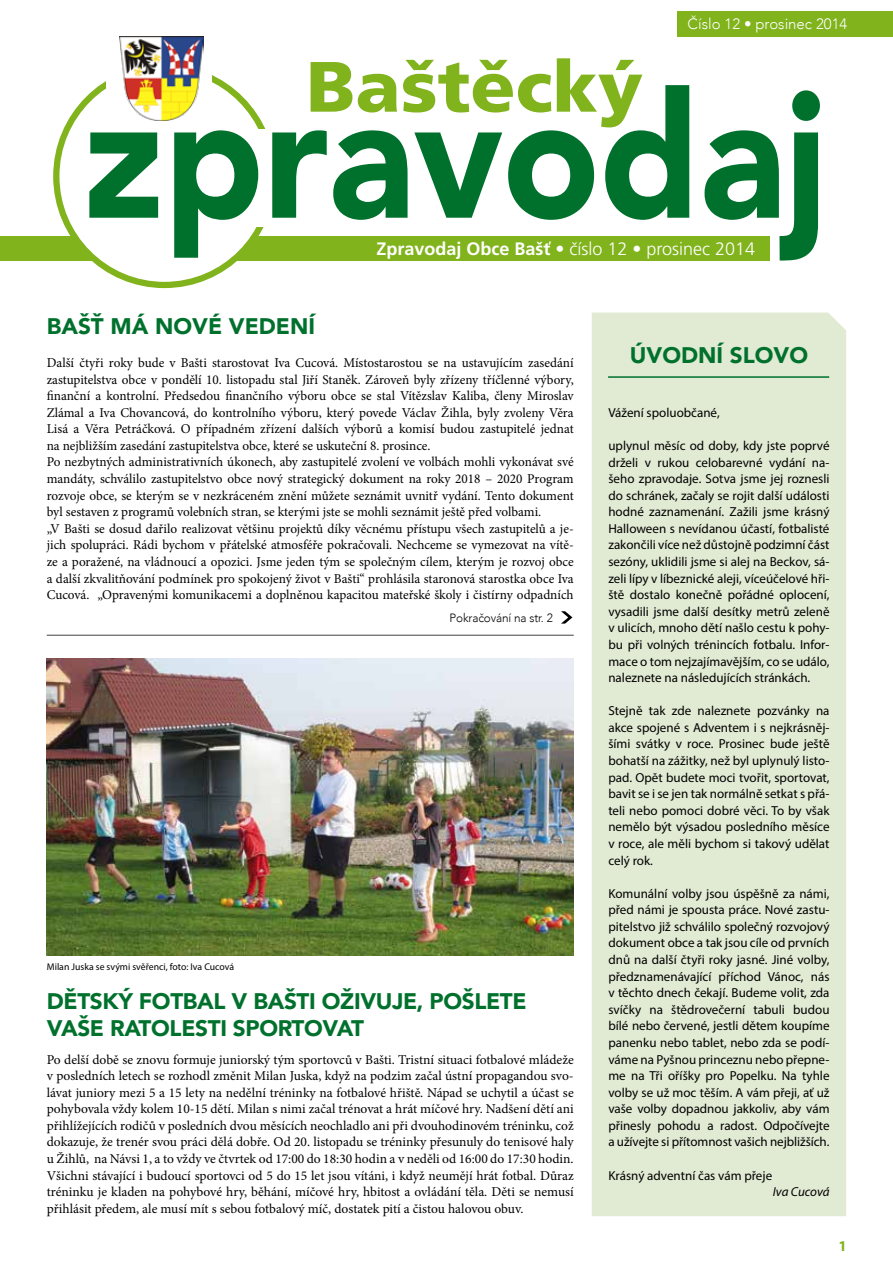
<style>
.page{position:relative;width:893px;height:1263px;background:#fff}
.page>*{position:absolute;margin:0;border:0;box-sizing:border-box;transform-origin:0 0}
.t1{font:900 71.1px "Frutiger CE";color:#81b31c;scale:1.04 1}
.t2{font:900 22.5px/27px "Avenir";letter-spacing:-.015em;color:#00712d}
.t3{font:300 18px "Frutiger CE";color:#fff}
.t4{font:300 15px "Avenir";color:#fff}
.t5{font:700 15px "Myriad Pro";color:#81b31c}
.t6{font:13.5px/16.6px "Minion Pro";color:#000}
.t7{font:13.05px/16.6px "Myriad Pro";color:#000;text-align:justify}
.t8{font:italic 13.05px "Myriad Pro";letter-spacing:-.005em;color:#000}
.t9{font:300 12px "Avenir";letter-spacing:-.01em;color:#000}
.t10{font:9.75px "Myriad Pro";color:#000}
.s1{font-weight:700}
</style>
<div class="page">
<div style="left:677px;top:11px;width:216px;height:25px;background:#81b31c"></div>
<div style="left:592px;top:313px;width:254px;height:903px;background:#e1ead3"></div>
<div style="left:0;top:236px;width:770px;height:24px;background:#81b31c"></div>
<svg style="left:56px;top:67px;width:217px;height:218px"></svg>
<div style="left:107px;top:37px;width:105px;height:83px;background:#fff"></div>
<img style="left:120px;top:37px;width:83px;height:48px">
<svg style="left:89px;top:85px;width:731px;height:176px"></svg>
<hr style="left:47px;top:635px;width:527px;height:1px;background:#4b4b4d">
<hr style="left:608px;top:376px;width:221px;height:2px;background:#00712d">
<svg style="left:561px;top:611px;width:11px;height:13px"></svg>
<img style="left:47px;top:658px;width:527px;height:297px">
<h1 class="t1" style="left:306px;top:46px;width:325px">Baštěcký</h1>
<p class="t4" style="left:688px;top:15px;width:161px">Číslo 12 • prosinec 2014</p>
<h3 class="t3" style="left:376px;top:238px;width:380px"><span class="s1">Zpravodaj Obce Bašť</span> • číslo 12 • prosinec 2014</h3>
<h2 class="t2" style="left:47px;top:312px;width:270px">BAŠŤ MÁ NOVÉ VEDENÍ</h2>
<p class="t6" style="left:47px;top:354px;width:528px">Další čtyři roky bude v Bašti starostovat Iva Cucová. Místostarostou se na ustavujícím zasedání zastupitelstva obce v pondělí 10. listopadu stal Jiří Staněk. Zároveň byly zřízeny tříčlenné výbory, finanční a kontrolní. Předsedou finančního výboru obce se stal Vítězslav Kaliba, členy Miroslav Zlámal a Iva Chovancová, do kontrolního výboru, který povede Václav Žihla, byly zvoleny Věra Lisá a Věra Petráčková. O případném zřízení dalších výborů a komisí budou zastupitelé jednat na nejbližším zasedání zastupitelstva obce, které se uskuteční 8. prosince.<br>Po nezbytných administrativních úkonech, aby zastupitelé zvolení ve volbách mohli vykonávat své mandáty, schválilo zastupitelstvo obce nový strategický dokument na roky 2018 – 2020 Program rozvoje obce, se kterým se v nezkráceném znění můžete seznámit uvnitř vydání. Tento dokument byl sestaven z programů volebních stran, se kterými jste se mohli seznámit ještě před volbami.<br>„V Bašti se dosud dařilo realizovat většinu projektů díky věcnému přístupu všech zastupitelů a je&shy;jich spolupráci. Rádi bychom v přátelské atmosféře pokračovali. Nechceme se vymezovat na vítě&shy;ze a poražené, na vládnoucí a opozici. Jsme jeden tým se společným cílem, kterým je rozvoj obce a další zkvalitňování podmínek pro spokojený život v Bašti“ prohlásila staronová starostka obce Iva Cucová. „Opravenými komunikacemi a doplněnou kapacitou mateřské školy i čistírny odpadních</p>
<p class="t9" style="left:449px;top:611px;width:105px">Pokračování na str. 2</p>
<p class="t10" style="left:47px;top:960px;width:189px">Milan Juska se svými svěřenci, foto: Iva Cucová</p>
<h2 class="t2" style="left:47px;top:987px;width:481px">DĚTSKÝ FOTBAL V BAŠTI OŽIVUJE, POŠLETE<br>VAŠE RATOLESTI SPORTOVAT</h2>
<p class="t6" style="left:47px;top:1051px;width:528px;text-align:justify">Po delší době se znovu formuje juniorský tým sportovců v Bašti. Tristní situaci fotbalové mládeže v posledních letech se rozhodl změnit Milan Juska, když na podzim začal ústní propagandou svo&shy;lávat juniory mezi 5 a 15 lety na nedělní tréninky na fotbalové hřiště. Nápad se uchytil a účast se pohybovala vždy kolem 10-15 dětí. Milan s nimi začal trénovat a hrát míčové hry. Nadšení dětí ani přihlížejících rodičů v posledních dvou měsících neochladlo ani při dvouhodinovém tréninku, což dokazuje, že trenér svou práci dělá dobře. Od 20. listopadu se tréninky přesunuly do tenisové haly u Žihlů, na Návsi 1, a to vždy ve čtvrtek od 17:00 do 18:30 hodin a v neděli od 16:00 do 17:30 hodin.<br>Všichni stávající i budoucí sportovci od 5 do 15 let jsou vítáni, i když neumějí hrát fotbal. Důraz tréninku je kladen na pohybové hry, běhání, míčové hry, hbitost a ovládání těla. Děti se nemusí přihlásit předem, ale musí mít s sebou fotbalový míč, dostatek pití a čistou halovou obuv.</p>
<h2 class="t2" style="left:630px;top:341px;width:180px">ÚVODNÍ SLOVO</h2>
<p class="t7" style="left:608px;top:404px;width:113px">Vážení spoluobčané,</p>
<p class="t7" style="left:608px;top:437px;width:223px">uplynul měsíc od doby, kdy jste poprvé drželi v rukou celobarevné vydání na&shy;šeho zpravodaje. Sotva jsme jej roznesli do schránek, začaly se rojit další události hodné zaznamenání. Zažili jsme krásný Halloween s nevídanou účastí, fotbalisté zakončili více než důstojně podzimní část sezóny, uklidili jsme si alej na Beckov, sá&shy;zeli lípy v líbeznické aleji, víceúčelové hři&shy;ště dostalo konečně pořádné oplocení, vysadili jsme další desítky metrů zeleně v ulicích, mnoho dětí našlo cestu k pohy&shy;bu při volných trénincích fotbalu. Infor&shy;mace o tom nejzajímavějším, co se událo, naleznete na následujících stránkách.</p>
<p class="t7" style="left:608px;top:702px;width:223px">Stejně tak zde naleznete pozvánky na akce spojené s Adventem i s nejkrásněj&shy;šími svátky v roce. Prosinec bude ještě bohatší na zážitky, než byl uplynulý listo&shy;pad. Opět budete moci tvořit, sportovat, bavit se i se jen tak normálně setkat s přá&shy;teli nebo pomoci dobré věci. To by však nemělo být výsadou posledního měsíce v roce, ale měli bychom si takový udělat celý rok.</p>
<p class="t7" style="left:608px;top:885px;width:223px">Komunální volby jsou úspěšně za námi, před námi je spousta práce. Nové zastu&shy;pitelstvo již schválilo společný rozvojový dokument obce a tak jsou cíle od prvních dnů na další čtyři roky jasné. Jiné volby, předznamenávající příchod Vánoc, nás v těchto dnech čekají. Budeme volit, zda svíčky na štědrovečerní tabuli budou bílé nebo červené, jestli dětem koupíme panenku nebo tablet, nebo zda se podí&shy;váme na Pyšnou princeznu nebo přepne&shy;me na Tři oříšky pro Popelku. Na tyhle volby se už moc těším. A vám přeji, ať už vaše volby dopadnou jakkoliv, aby vám přinesly pohodu a radost. Odpočívejte a užívejte si přítomnost vašich nejbližších.</p>
<p class="t7" style="left:608px;top:1167px;width:165px">Krásný adventní čas vám přeje</p>
<p class="t8" style="left:773px;top:1184px;width:58px">Iva Cucová</p>
<p class="t5" style="left:839px;top:1236px;width:10px">1</p>
</div>
